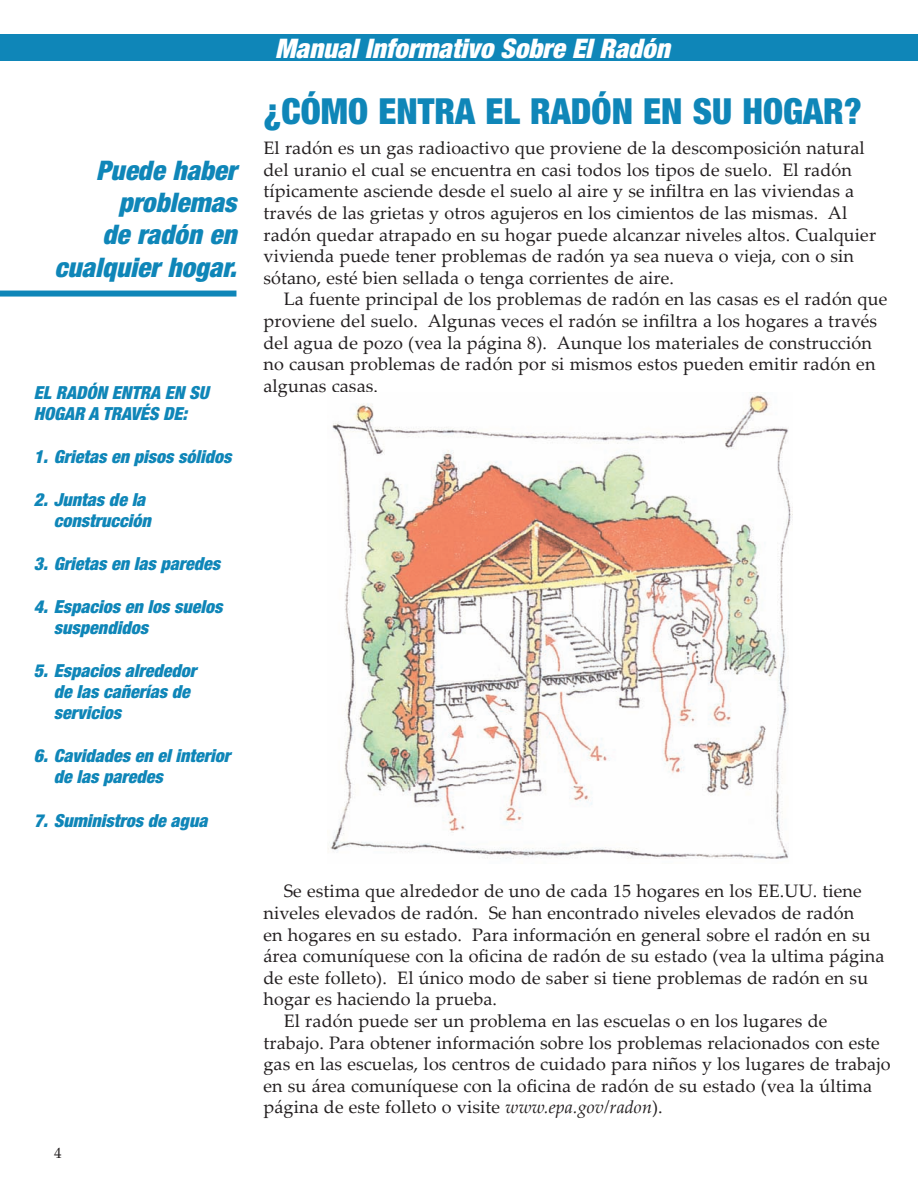
<style>
.page{position:relative;width:918px;height:1188px;background:#fff}
.page>*{position:absolute;margin:0;border:0;box-sizing:border-box;transform-origin:0 0}
.t1{font:900 condensed 36px "Helvetica Neue";color:#0f86b8}
.t2{font:italic 900 condensed 27px/32.2px "Helvetica Neue";color:#0f86b8;text-align:right}
.t3{font:italic 900 condensed 27px "Helvetica Neue";color:#fff}
.t4{font:18px/21.6px "Palatino Linotype";letter-spacing:.005em;color:#231f20}
.t5{font:italic 900 condensed 18px/21px "Helvetica Neue";color:#0f86b8}
.t6{font:15px "Palatino Linotype";color:#231f20}
.s1{font-style:italic}
</style>
<div class="page">
<div style="left:0;top:34px;width:918px;height:27px;background:#0f86b8"></div>
<img style="left:328px;top:393px;width:464px;height:466px">
<div style="left:0;top:291px;width:236px;height:6px;background:#0f86b8"></div>
<h2 class="t2" style="left:55px;top:154px;width:185px">Puede haber problemas<br>de radón en cualquier hogar.</h2>
<p class="t5" style="left:34px;top:382px;width:167px">El ra dón entra en su hogar a tra vés de:</p>
<p class="t5" style="left:34px;top:446px;width:199px">1. Grietas en pisos sólidos</p>
<p class="t5" style="left:54px;top:489px;width:100px;text-indent:-20px">2. Juntas de la construcción</p>
<p class="t5" style="left:34px;top:553px;width:188px">3. Grietas en las paredes</p>
<p class="t5" style="left:54px;top:596px;width:170px;text-indent:-20px">4. Espacios en los suelos suspendidos</p>
<p class="t5" style="left:54px;top:660px;width:144px;text-indent:-20px">5. Espacios alrededor de las cañerías de servicios</p>
<p class="t5" style="left:54px;top:745px;width:178px;text-indent:-20px">6. Cavidades en el interior de las paredes</p>
<p class="t5" style="left:34px;top:809px;width:175px">7. Suministros de agua</p>
<p class="t6" style="left:54px;top:1143px;width:9px">4</p>
<h2 class="t3" style="left:275px;top:31px;width:398px">Manual Informativo Sobre El Radón</h2>
<h1 class="t1" style="left:263px;top:89px;width:600px">¿CÓMO ENTRA EL RADÓN EN SU HOGAR?</h1>
<p class="t4" style="left:263px;top:137px;width:614px">El radón es un gas radioactivo que proviene de la descomposición natural del uranio el cual se encuentra en casi todos los tipos de suelo. El radón típicamente asciende desde el suelo al aire y se infiltra en las viviendas a través de las grietas y otros agujeros en los cimientos de las mismas. Al radón quedar atrapado en su hogar puede alcanzar niveles altos. Cualquier vivienda puede tener problemas de radón ya sea nueva o vieja, con o sin sótano, esté bien sellada o tenga corrientes de aire.</p>
<p class="t4" style="left:263px;top:288px;width:626px;text-indent:20px">La fuente principal de los problemas de radón en las casas es el radón que proviene del suelo. Algunas veces el radón se infiltra a los hogares a través del agua de pozo (vea la página 8). Aunque los materiales de construcción no causan problemas de radón por si mismos estos pueden emitir radón en algunas casas.</p>
<p class="t4" style="left:284px;top:880px;width:580px">Se estima que alrededor de uno de cada 15 hogares en los EE.UU. tiene</p>
<p class="t4" style="left:263px;top:901px;width:592px">niveles elevados de radón. Se han encontrado niveles elevados de radón</p>
<p class="t4" style="left:263px;top:923px;width:609px">en hogares en su estado. Para información en general sobre el radón en su</p>
<p class="t4" style="left:263px;top:945px;width:622px">área comuníquese con la oficina de radón de su estado (vea la ultima página</p>
<p class="t4" style="left:263px;top:966px;width:606px">de este folleto). El único modo de saber si tiene problemas de radón en su</p>
<p class="t4" style="left:263px;top:988px;width:235px">hogar es haciendo la prueba.</p>
<p class="t4" style="left:284px;top:1009px;width:545px">El radón puede ser un problema en las escuelas o en los lugares de</p>
<p class="t4" style="left:263px;top:1031px;width:618px">trabajo. Para obtener información sobre los problemas relacionados con este</p>
<p class="t4" style="left:263px;top:1053px;width:629px">gas en las escuelas, los centros de cuidado para niños y los lugares de trabajo</p>
<p class="t4" style="left:263px;top:1074px;width:610px">en su área comuníquese con la oficina de radón de su estado (vea la última</p>
<p class="t4" style="left:263px;top:1096px;width:401px">página de este folleto o visite <span class="s1">www.epa.gov/radon</span>).</p>
</div>
